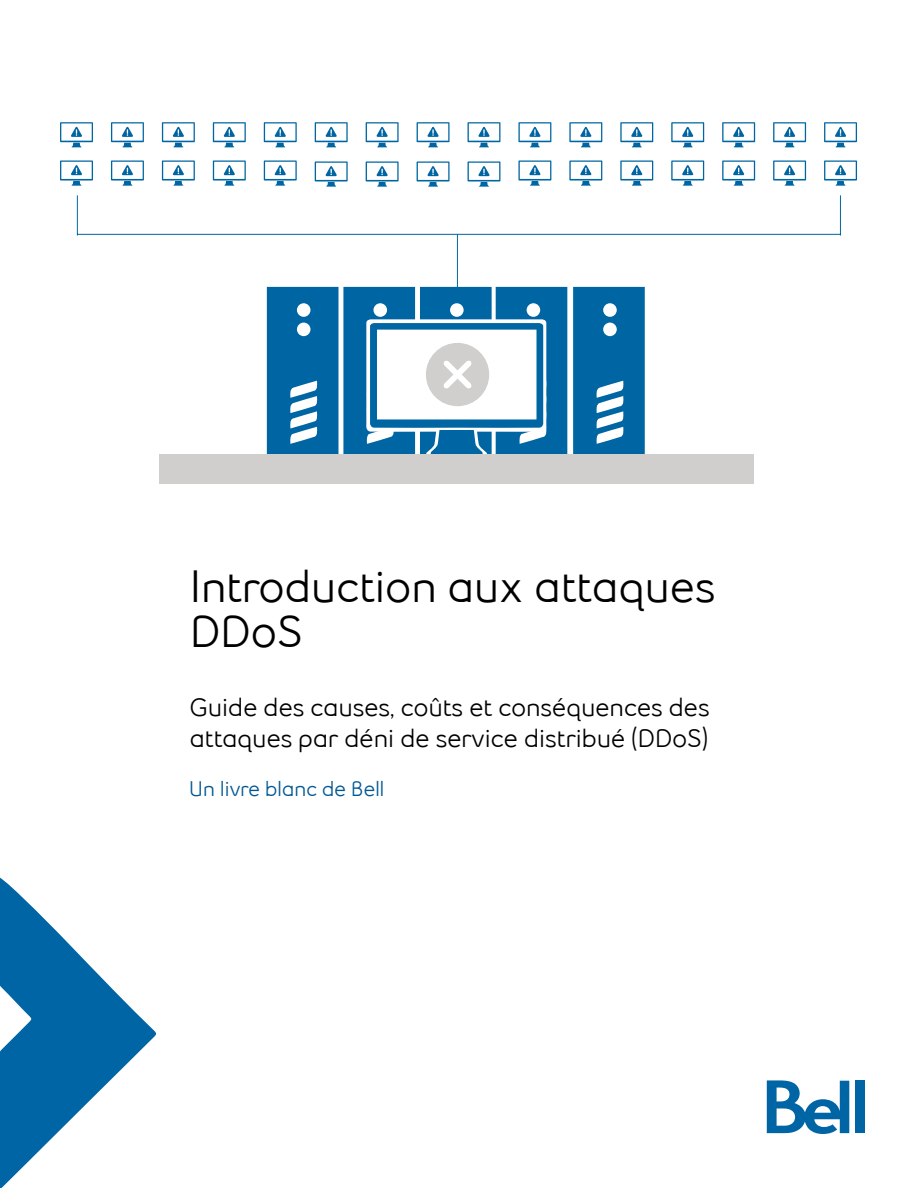
<style>
.page{position:relative;width:918px;height:1188px;background:#fff}
.page>*{position:absolute;margin:0;border:0;box-sizing:border-box;transform-origin:0 0}
.t1{font:600 45px/45px "Bell Slim";letter-spacing:-.02em;color:#000}
.t2{font:600 25.5px/30.6px "Bell Slim";letter-spacing:-.02em;color:#000}
.t3{font:600 21px "Bell Slim";letter-spacing:-.02em;color:#005893}
</style>
<div class="page">
<svg style="left:573px;top:287px;width:72px;height:168px;background:#1d77ad"></svg>
<svg style="left:60px;top:161px;width:33px;height:25px"></svg>
<svg style="left:60px;top:122px;width:33px;height:26px"></svg>
<svg style="left:111px;top:161px;width:33px;height:25px"></svg>
<svg style="left:111px;top:122px;width:33px;height:26px"></svg>
<svg style="left:162px;top:161px;width:33px;height:25px"></svg>
<svg style="left:162px;top:122px;width:33px;height:26px"></svg>
<svg style="left:213px;top:161px;width:33px;height:25px"></svg>
<svg style="left:213px;top:122px;width:33px;height:26px"></svg>
<svg style="left:264px;top:161px;width:33px;height:25px"></svg>
<svg style="left:264px;top:122px;width:33px;height:26px"></svg>
<svg style="left:315px;top:122px;width:33px;height:26px"></svg>
<svg style="left:366px;top:122px;width:33px;height:26px"></svg>
<hr style="left:457px;top:235px;width:1px;height:54px;background:#0066a3">
<hr style="left:77px;top:196px;width:1px;height:39px;background:#0066a3">
<hr style="left:840px;top:196px;width:1px;height:39px;background:#0066a3">
<hr style="left:77px;top:234px;width:763px;height:1px;background:#0066a3">
<div style="left:159px;top:455px;width:595px;height:29px;background:#d0cfce"></div>
<svg style="left:417px;top:122px;width:33px;height:26px"></svg>
<svg style="left:468px;top:122px;width:32px;height:26px"></svg>
<svg style="left:315px;top:161px;width:33px;height:26px"></svg>
<svg style="left:366px;top:161px;width:33px;height:26px"></svg>
<svg style="left:417px;top:161px;width:33px;height:26px"></svg>
<svg style="left:468px;top:161px;width:32px;height:26px"></svg>
<svg style="left:518px;top:161px;width:33px;height:25px"></svg>
<svg style="left:518px;top:122px;width:33px;height:26px"></svg>
<svg style="left:569px;top:161px;width:33px;height:25px"></svg>
<svg style="left:569px;top:122px;width:33px;height:26px"></svg>
<svg style="left:620px;top:161px;width:33px;height:25px"></svg>
<svg style="left:620px;top:122px;width:33px;height:26px"></svg>
<svg style="left:671px;top:161px;width:33px;height:25px"></svg>
<svg style="left:671px;top:122px;width:33px;height:26px"></svg>
<svg style="left:722px;top:161px;width:33px;height:25px"></svg>
<svg style="left:722px;top:122px;width:33px;height:26px"></svg>
<svg style="left:773px;top:161px;width:33px;height:25px"></svg>
<svg style="left:773px;top:122px;width:33px;height:26px"></svg>
<svg style="left:824px;top:161px;width:33px;height:25px"></svg>
<svg style="left:824px;top:122px;width:33px;height:26px"></svg>
<svg style="left:267px;top:287px;width:300px;height:168px"></svg>
<svg style="left:0;top:877px;width:156px;height:311px;fill:#0065a4"></svg>
<svg style="left:767px;top:1080px;width:82px;height:54px"></svg>
<div style="left:856px;top:1081px;width:9px;height:52px;background:#0065a4"></div>
<h1 class="t1" style="left:189px;top:564px;width:528px">Introduction aux attaques<br>DDoS</h1>
<p class="t2" style="left:190px;top:692px;width:522px">Guide des causes, coûts et conséquences des attaques par déni de service distribué (DDoS)</p>
<p class="t3" style="left:189px;top:776px;width:197px">Un livre blanc de Bell</p>
</div>
